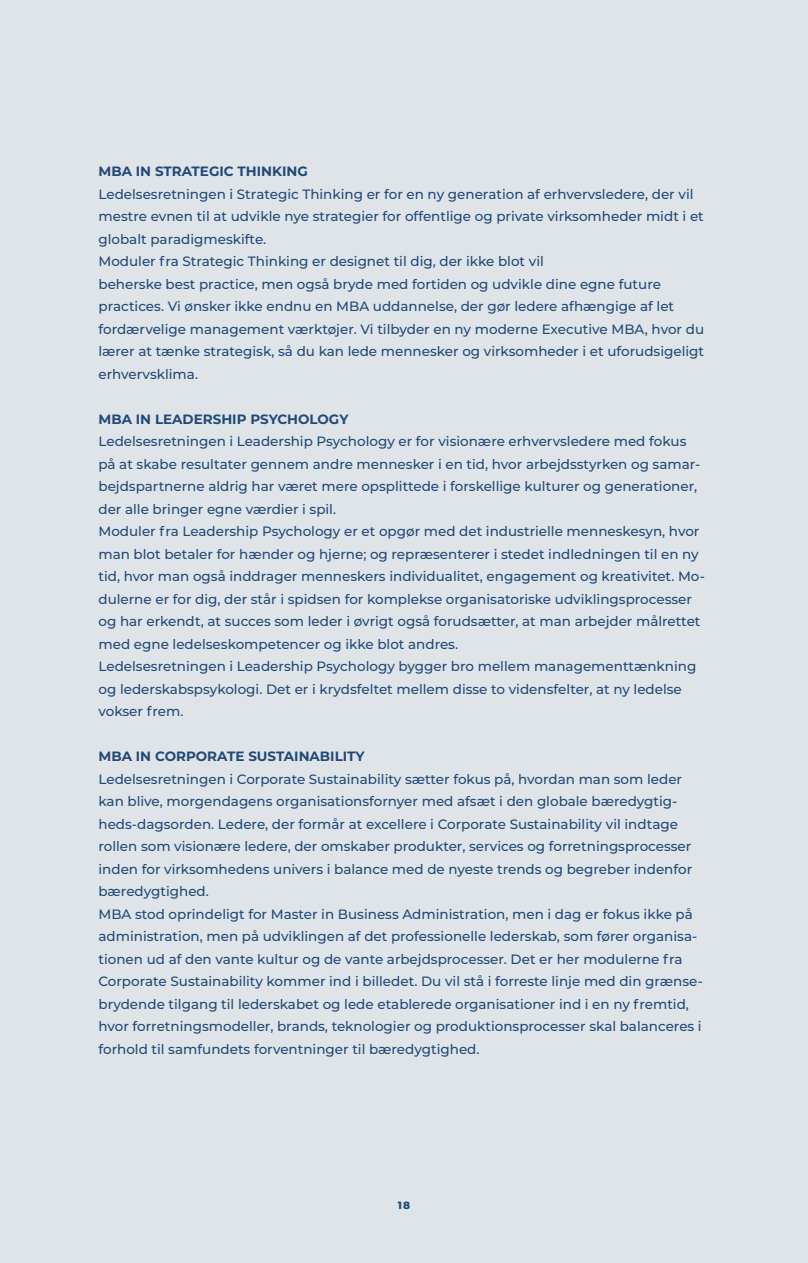
<style>
.page{position:relative;width:808px;height:1263px;background:#dfe4e8}
.page>*{position:absolute;margin:0;border:0;box-sizing:border-box;transform-origin:0 0}
.t1{font:500 13.5px/22.5px "Montserrat";color:#214978}
.t2{font:700 13.5px "Montserrat";color:#214978}
.t3{font:800 10.5px "Montserrat";color:#214978}
</style>
<div class="page">
<p class="t2" style="left:98px;top:161px;width:211px">MBA IN STRATEGIC THINKING</p>
<p class="t1" style="left:98px;top:182px;width:607px">Ledelsesretningen i Strategic Thinking er for en ny generation af erhvervsledere, der vil mestre evnen til at udvikle nye strategier for offentlige og private virksomheder midt i et globalt paradigmeskifte.</p>
<p class="t1" style="left:98px;top:249px;width:447px">Moduler fra Strategic Thinking er designet til dig, der ikke blot vil</p>
<p class="t1" style="left:98px;top:272px;width:607px">beherske best practice, men også bryde med fortiden og udvikle dine egne future practices. Vi ønsker ikke endnu en MBA uddannelse, der gør ledere afhængige af let fordærvelige management værktøjer. Vi tilbyder en ny moderne Executive MBA, hvor du lærer at tænke strategisk, så du kan lede mennesker og virksomheder i et uforudsigeligt erhvervsklima.</p>
<p class="t2" style="left:98px;top:409px;width:252px">MBA IN LEADERSHIP PSYCHOLOGY</p>
<p class="t1" style="left:98px;top:429px;width:603px">Ledelsesretningen i Leadership Psychology er for visionære erhvervsledere med fokus på at skabe resultater gennem andre mennesker i en tid, hvor arbejdsstyrken og samar&shy;bejdspartnerne aldrig har været mere opsplittede i forskellige kulturer og generationer, der alle bringer egne værdier i spil.</p>
<p class="t1" style="left:98px;top:519px;width:608px">Moduler fra Leadership Psychology er et opgør med det industrielle menneskesyn, hvor man blot betaler for hænder og hjerne; og repræsenterer i stedet indledningen til en ny tid, hvor man også inddrager menneskers individualitet, engagement og kreativitet. Mo&shy;dulerne er for dig, der står i spidsen for komplekse organisatoriske udviklingsprocesser og har erkendt, at succes som leder i øvrigt også forudsætter, at man arbejder målrettet med egne ledelseskompetencer og ikke blot andres.</p>
<p class="t1" style="left:98px;top:654px;width:599px">Ledelsesretningen i Leadership Psychology bygger bro mellem managementtænkning og lederskabspsykologi. Det er i krydsfeltet mellem disse to vidensfelter, at ny ledelse vokser frem.</p>
<p class="t2" style="left:98px;top:746px;width:268px">MBA IN CORPORATE SUSTAINABILITY</p>
<p class="t1" style="left:98px;top:767px;width:595px">Ledelsesretningen i Corporate Sustainability sætter fokus på, hvordan man som leder kan blive, morgendagens organisationsfornyer med afsæt i den globale bæredygtig&shy;heds-dagsorden. Ledere, der formår at excellere i Corporate Sustainability vil indtage rollen som visionære ledere, der omskaber produkter, services og forretningsprocesser inden for virksomhedens univers i balance med de nyeste trends og begreber indenfor bæredygtighed.</p>
<p class="t1" style="left:98px;top:902px;width:606px">MBA stod oprindeligt for Master in Business Administration, men i dag er fokus ikke på administration, men på udviklingen af det professionelle lederskab, som fører organisa&shy;tionen ud af den vante kultur og de vante arbejdsprocesser. Det er her modulerne fra Corporate Sustainability kommer ind i billedet. Du vil stå i forreste linje med din grænse&shy;brydende tilgang til lederskabet og lede etablerede organisationer ind i en ny fremtid, hvor forretningsmodeller, brands, teknologier og produktionsprocesser skal balanceres i forhold til samfundets forventninger til bæredygtighed.</p>
<p class="t3" style="left:398px;top:1197px;width:14px">18</p>
</div>
